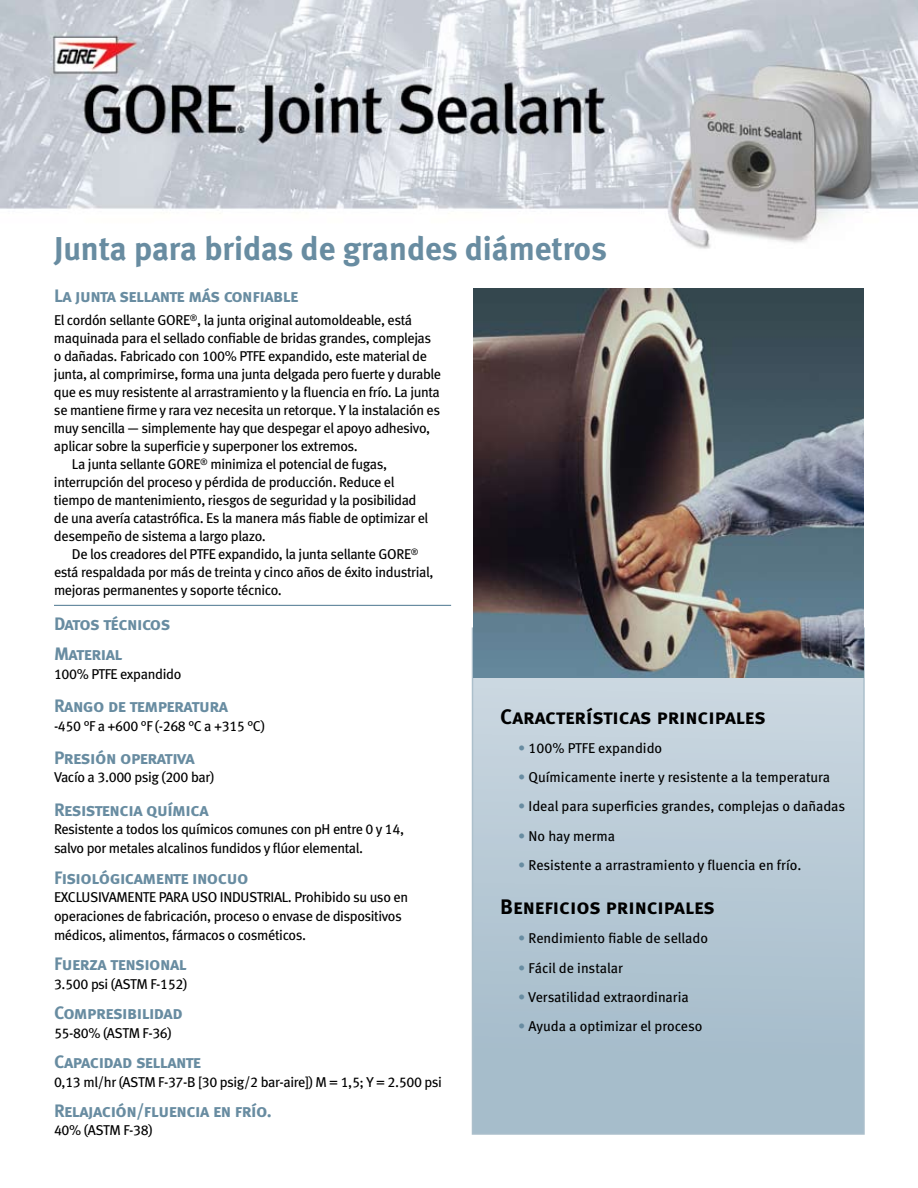
<style>
.page{position:relative;width:918px;height:1188px;background:#fff}
.page>*{position:absolute;margin:0;border:0;box-sizing:border-box;transform-origin:0 0}
.t1{font:33px "Meta Bold LF";color:#688ca1}
.t2{font:21px "Meta Bold LF Caps";color:#000}
.t3{font:18px/30.5px "Meta Bold LF Caps";letter-spacing:-.025em;color:#688ca1}
.t4{font:14.25px/18.8px "Meta Book LF";letter-spacing:-.025em;color:#000}
.t5{font:14.25px "Meta Book LF";color:#000}
.s1{color:#688ca1}
</style>
<div class="page">
<img style="left:0;top:0;width:918px;height:249px">
<svg style="left:475px;top:678px;width:387px;height:454px;background:#b5c7d4"></svg>
<img style="left:473px;top:288px;width:390px;height:390px">
<hr style="left:54px;top:605px;width:397px;height:1px;background:#688ca1">
<h1 class="t1" style="left:54px;top:229px;width:554px">Junta para bridas de grandes diámetros</h1>
<p class="t3" style="left:54px;top:280px;width:246px">La junta sellante más confiable</p>
<p class="t4" style="left:54px;top:310px;width:360px">El cordón sellante GORE<sup>®</sup>, la junta original automoldeable, está</p>
<p class="t4" style="left:54px;top:328px;width:379px">maquinada para el sellado confiable de bridas grandes, complejas</p>
<p class="t4" style="left:54px;top:346px;width:374px">o dañadas. Fabricado con 100% PTFE expandido, este material de</p>
<p class="t4" style="left:54px;top:364px;width:389px">junta, al comprimirse, forma una junta delgada pero fuerte y durable</p>
<p class="t4" style="left:54px;top:382px;width:387px">que es muy resistente al arrastramiento y la fluencia en frío. La junta</p>
<p class="t4" style="left:54px;top:400px;width:388px">se mantiene firme y rara vez necesita un retorque. Y la instalación es</p>
<p class="t4" style="left:54px;top:418px;width:378px">muy sencilla — simplemente hay que despegar el apoyo adhesivo,</p>
<p class="t4" style="left:54px;top:436px;width:305px">aplicar sobre la superficie y superponer los extremos.</p>
<p class="t4" style="left:72px;top:454px;width:317px">La junta sellante GORE<sup>®</sup> minimiza el potencial de fugas,</p>
<p class="t4" style="left:54px;top:472px;width:342px">interrupción del proceso y pérdida de producción. Reduce el</p>
<p class="t4" style="left:54px;top:490px;width:364px">tiempo de mantenimiento, riesgos de seguridad y la posibilidad</p>
<p class="t4" style="left:54px;top:508px;width:376px">de una avería catastrófica. Es la manera más fiable de optimizar el</p>
<p class="t4" style="left:54px;top:526px;width:213px">desempeño de sistema a largo plazo.</p>
<p class="t4" style="left:72px;top:544px;width:348px">De los creadores del PTFE expandido, la junta sellante GORE<sup>®</sup></p>
<p class="t4" style="left:54px;top:562px;width:381px">está respaldada por más de treinta y cinco años de éxito industrial,</p>
<p class="t4" style="left:54px;top:580px;width:229px">mejoras permanentes y soporte técnico.</p>
<p class="t3" style="left:54px;top:608px;width:118px">Datos técnicos<br>Material</p>
<p class="t4" style="left:54px;top:664px;width:129px">100% PTFE expandido</p>
<p class="t3" style="left:54px;top:690px;width:176px">Rango de temperatura</p>
<p class="t4" style="left:54px;top:716px;width:212px">-450 °F a +600 °F (-268 °C a +315 °C)</p>
<p class="t3" style="left:54px;top:742px;width:142px">Presión operativa</p>
<p class="t4" style="left:54px;top:768px;width:162px">Vacío a 3.000 psig (200 bar)</p>
<p class="t3" style="left:54px;top:794px;width:156px">Resistencia química</p>
<p class="t4" style="left:54px;top:820px;width:352px">Resistente a todos los químicos comunes con pH entre 0 y 14, salvo por metales alcalinos fundidos y flúor elemental.</p>
<p class="t3" style="left:54px;top:862px;width:196px">Fisiológicamente inocuo</p>
<p class="t4" style="left:54px;top:888px;width:356px">EXCLUSIVAMENTE PARA USO INDUSTRIAL. Prohibido su uso en operaciones de fabricación, proceso o envase de dispositivos médicos, alimentos, fármacos o cosméticos.</p>
<p class="t3" style="left:54px;top:949px;width:134px">Fuerza tensional</p>
<p class="t4" style="left:54px;top:974px;width:135px">3.500 psi (ASTM F-152)</p>
<p class="t3" style="left:54px;top:997px;width:130px">Compresibilidad</p>
<p class="t4" style="left:54px;top:1023px;width:119px">55-80% (ASTM F-36)</p>
<p class="t3" style="left:54px;top:1046px;width:149px">Capacidad sellante</p>
<p class="t4" style="left:54px;top:1072px;width:389px">0,13 ml/hr (ASTM F-37-B [30 psig/2 bar-aire]) M = 1,5; Y = 2.500 psi</p>
<p class="t3" style="left:54px;top:1095px;width:219px">Relajación/fluencia en frío.</p>
<p class="t4" style="left:54px;top:1121px;width:100px">40% (ASTM F-38)</p>
<h2 class="t2" style="left:500px;top:704px;width:267px">Características principales</h2>
<p class="t5" style="left:518px;top:739px;width:146px"><span class="s1">•</span> 100% PTFE expandido</p>
<p class="t5" style="left:518px;top:769px;width:314px"><span class="s1">•</span> Químicamente inerte y resistente a la temperatura</p>
<p class="t5" style="left:518px;top:798px;width:328px"><span class="s1">•</span> Ideal para superficies grandes, complejas o dañadas</p>
<p class="t5" style="left:518px;top:827px;width:98px"><span class="s1">•</span> No hay merma</p>
<p class="t5" style="left:518px;top:856px;width:285px"><span class="s1">•</span> Resistente a arrastramiento y fluencia en frío.</p>
<h2 class="t2" style="left:500px;top:894px;width:216px">Beneficios principales</h2>
<p class="t5" style="left:518px;top:930px;width:191px"><span class="s1">•</span> Rendimiento fiable de sellado</p>
<p class="t5" style="left:518px;top:959px;width:106px"><span class="s1">•</span> Fácil de instalar</p>
<p class="t5" style="left:518px;top:988px;width:172px"><span class="s1">•</span> Versatilidad extraordinaria</p>
<p class="t5" style="left:518px;top:1018px;width:186px"><span class="s1">•</span> Ayuda a optimizar el proceso</p>
</div>
